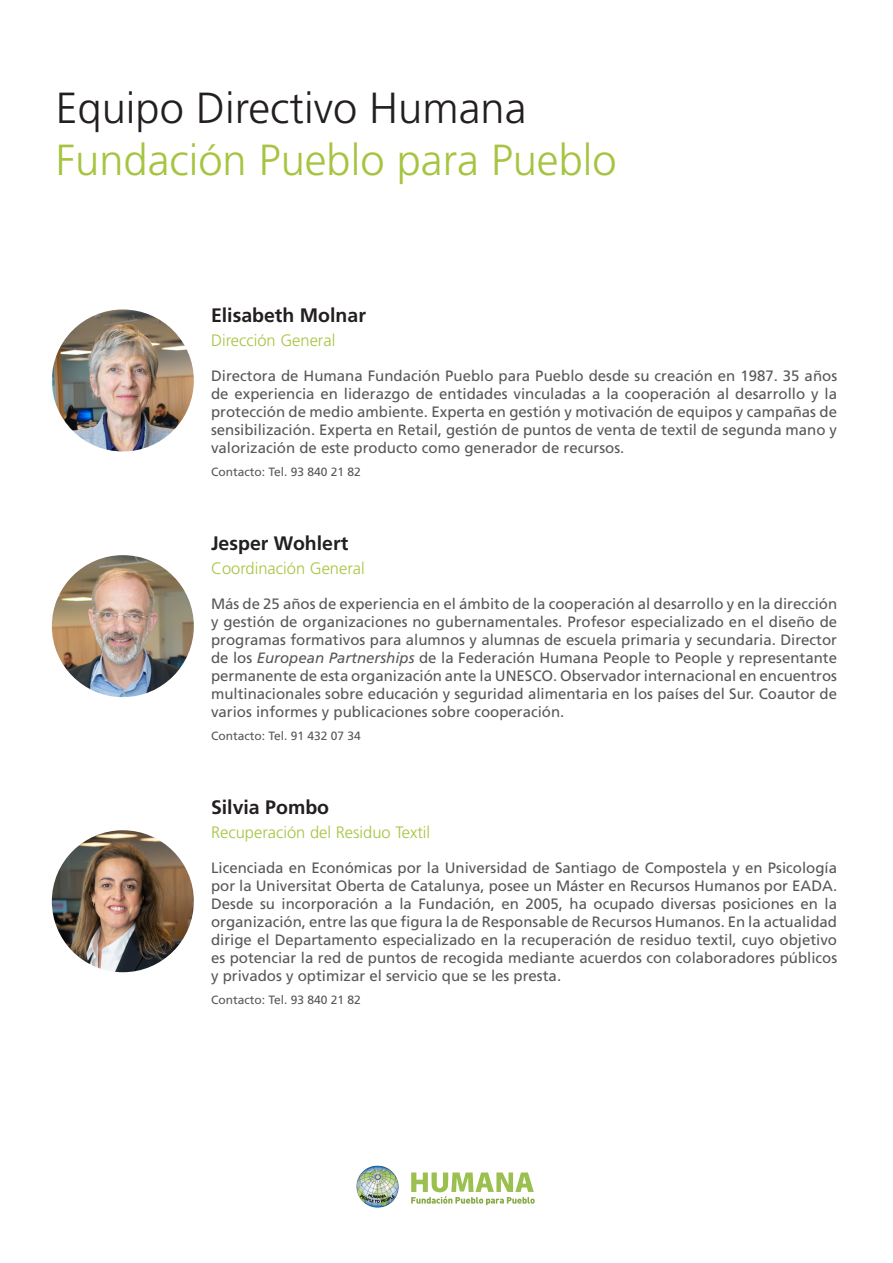
<style>
.page{position:relative;width:893px;height:1263px;background:#fff}
.page>*{position:absolute;margin:0;border:0;box-sizing:border-box;transform-origin:0 0}
.Anidado_programa{font:300 43.5px "Frutiger LT Std";color:#a6c440}
.Anidado_programa-2{font:300 43.5px "Frutiger LT Std";color:#231f20}
.Anidado_programa-3{font:700 19.5px "Frutiger LT Std";color:#231f20}
.Anidado_programa-4{font:300 16.5px "Frutiger LT Std";color:#a6c440}
.Anidado_programa-5{font:15px/18px "Frutiger LT Std";color:#57585a;text-align:justify}
.Anidado_programa-6{font:12px "Frutiger LT Std";color:#57585a}
.s1{font-style:italic}
</style>
<div class="page">
<img style="left:52px;top:309px;width:142px;height:142px;border-radius:71px">
<img style="left:52px;top:555px;width:142px;height:142px;border-radius:71px">
<img style="left:52px;top:830px;width:142px;height:142px;border-radius:71px">
<svg style="left:411px;top:1172px;width:124px;height:33px"></svg>
<img style="left:356px;top:1165px;width:43px;height:43px">
<p class="Anidado_programa-2" style="left:56px;top:83px;width:472px">Equipo Directivo Humana</p>
<p class="Anidado_programa" style="left:56px;top:135px;width:562px">Fundación Pueblo para Pueblo</p>
<p class="Anidado_programa-3" style="left:211px;top:304px;width:156px">Elisabeth Molnar</p>
<p class="Anidado_programa-4" style="left:211px;top:331px;width:126px">Dirección General</p>
<p class="Anidado_programa-5" style="left:211px;top:367px;width:628px">Directora de Humana Fundación Pueblo para Pueblo desde su creación en 1987. 35 años de experiencia en liderazgo de entidades vinculadas a la cooperación al desarrollo y la protección de medio ambiente. Experta en gestión y motivación de equipos y campañas de sensibilización. Experta en Retail, gestión de puntos de venta de textil de segunda mano y valorización de este producto como generador de recursos.</p>
<p class="Anidado_programa-6" style="left:211px;top:465px;width:151px">Contacto: Tel. 93 840 21 82</p>
<p class="Anidado_programa-3" style="left:211px;top:532px;width:139px">Jesper Wohlert</p>
<p class="Anidado_programa-4" style="left:211px;top:559px;width:155px">Coordinación General</p>
<p class="Anidado_programa-5" style="left:211px;top:595px;width:628px">Más de 25 años de experiencia en el ámbito de la cooperación al desarrollo y en la dirección y gestión de organizaciones no gubernamentales. Profesor especializado en el diseño de programas formativos para alumnos y alumnas de escuela primaria y secundaria. Director de los <span class="s1">European Partnerships</span> de la Federación Humana People to People y representante permanente de esta organización ante la UNESCO. Observador internacional en encuentros multinacionales sobre educación y seguridad alimentaria en los países del Sur. Coautor de varios informes y publicaciones sobre cooperación.</p>
<p class="Anidado_programa-6" style="left:211px;top:729px;width:151px">Contacto: Tel. 91 432 07 34</p>
<p class="Anidado_programa-3" style="left:211px;top:795px;width:120px">Silvia Pombo</p>
<p class="Anidado_programa-4" style="left:211px;top:822px;width:221px">Recuperación del Residuo Textil</p>
<p class="Anidado_programa-5" style="left:211px;top:858px;width:628px">Licenciada en Económicas por la Universidad de Santiago de Compostela y en Psicología por la Universitat Oberta de Catalunya, posee un Máster en Recursos Humanos por EADA.<br>Desde su incorporación a la Fundación, en 2005, ha ocupado diversas posiciones en la organización, entre las que figura la de Responsable de Recursos Humanos. En la actualidad dirige el Departamento especializado en la recuperación de residuo textil, cuyo objetivo es potenciar la red de puntos de recogida mediante acuerdos con colaboradores públicos y privados y optimizar el servicio que se les presta.</p>
<p class="Anidado_programa-6" style="left:211px;top:992px;width:151px">Contacto: Tel. 93 840 21 82</p>
</div>
